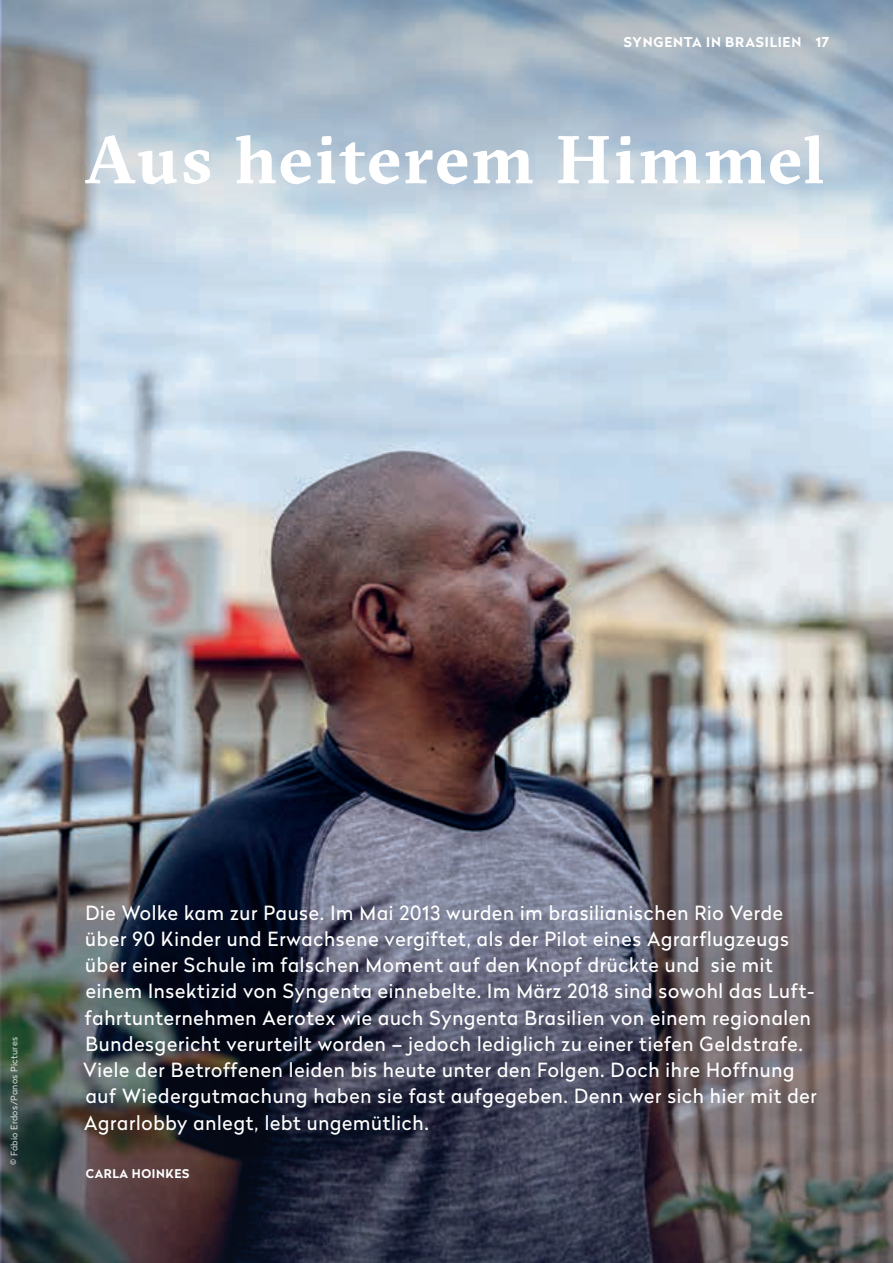
<style>
.page{position:relative;width:893px;height:1263px;background:#fff}
.page>*{position:absolute;margin:0;border:0;box-sizing:border-box;transform-origin:0 0}
.t1{font:700 67.5px "GT Sectra";letter-spacing:.025em;color:#fff}
.t2{font:19.5px/26.2px "Radikal";letter-spacing:.04em;color:#fff}
.t3{font:700 13.5px "Radikal";letter-spacing:.055em;color:#fff}
.t4{font:700 12px "Radikal";letter-spacing:.045em;color:#fff}
.t5{font:9px "Radikal";letter-spacing:.03em;color:#fff}
</style>
<div class="page">
<img style="left:0;top:320px;width:893px;height:448px">
<svg style="left:0;top:0;width:893px;height:320px;background:#b6c5d1"></svg>
<img style="left:0;top:768px;width:893px;height:495px">
<p class="t3" style="left:624px;top:32px;width:207px">SYNGENTA IN BRASILIEN 17</p>
<h1 class="t1" style="left:85px;top:116px;width:741px">Aus heiterem Himmel</h1>
<p class="t5" style="left:8px;top:1165px;width:129px;rotate:-90deg">© Fábio Erdos/Panos Pictures</p>
<p class="t2" style="left:83px;top:898px;width:735px">Die Wolke kam zur Pause. Im Mai 2013 wurden im brasilianischen Rio Verde über 90 Kinder und Erwachsene vergiftet, als der Pilot eines Agrarflugzeugs über einer Schule im falschen Moment auf den Knopf drückte und sie mit einem Insektizid von Syngenta einnebelte. Im März 2018 sind sowohl das Luft&shy;fahrtunternehmen Aerotex wie auch Syngenta Brasilien von einem regionalen Bundesgericht verurteilt worden – jedoch lediglich zu einer tiefen Geldstrafe.<br>Viele der Betroffenen leiden bis heute unter den Folgen. Doch ihre Hoffnung auf Wiedergutmachung haben sie fast aufgegeben. Denn wer sich hier mit der Agrarlobby anlegt, lebt ungemütlich.</p>
<p class="t4" style="left:86px;top:1165px;width:105px">CARLA HOINKES</p>
</div>
